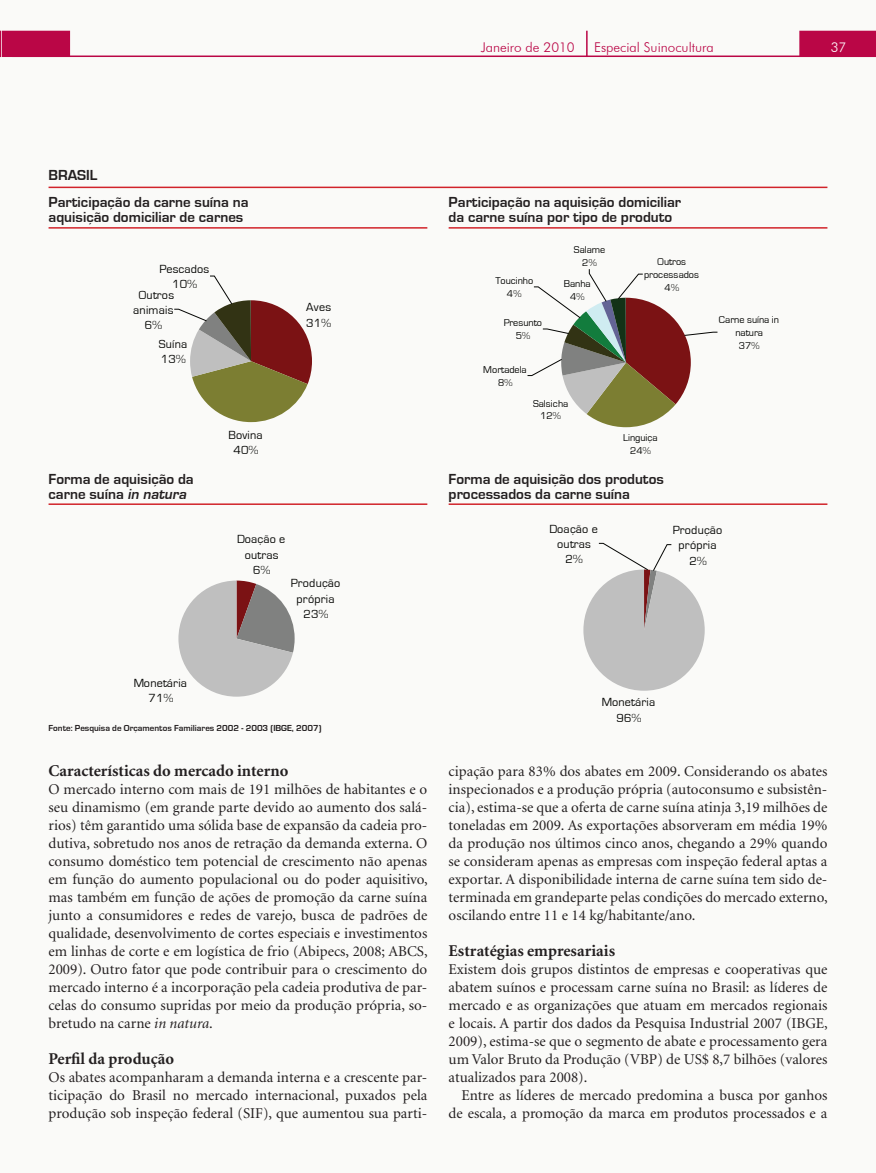
<style>
.page{position:relative;width:876px;height:1173px;background:#fff}
.page>*{position:absolute;margin:0;border:0;box-sizing:border-box;transform-origin:0 0}
.t1{font:700 16.5px "Minion";color:#231f20}
.t2{font:15px/18px "Minion";color:#231f20;text-align:justify}
.t3{font:700 15px/15px "Eurostile";color:#231f20}
.t4{font:300 13.5px "Futura BT";color:#ba0646}
.t5{font:300 13.5px "Futura BT";color:#fff}
.t6{font:12.15px/15.3px "Eurostile";letter-spacing:.02em;color:#040503;text-align:center}
.t7{font:10.2px/12.8px "Eurostile";letter-spacing:-.005em;color:#040503;text-align:center}
.t8{font:700 9px "Eurostile";color:#231f20}
.s1{font-style:italic}
</style>
<div class="page">
<hr style="left:0;top:0;width:2px;height:1173px;background:#fafaf8">
<svg style="left:0;top:31px;width:2px;height:26px"></svg>
<div style="left:2px;top:0;width:873px;height:1173px;background:#fafaf8"></div>
<div style="left:799px;top:31px;width:76px;height:25px;background:#ba0646"></div>
<hr style="left:12px;top:56px;width:863px;height:1px;background:#ba0646">
<svg style="left:586px;top:31px;width:1px;height:25px"></svg>
<div style="left:2px;top:31px;width:67px;height:25px;background:#ba0646"></div>
<svg style="left:174px;top:275px;width:138px;height:147px"></svg>
<svg style="left:527px;top:269px;width:190px;height:158px"></svg>
<hr style="left:49px;top:227px;width:378px;height:2px;background:#d1232a">
<hr style="left:448px;top:227px;width:379px;height:2px;background:#d1232a">
<hr style="left:49px;top:503px;width:378px;height:2px;background:#d1232a">
<hr style="left:448px;top:503px;width:379px;height:2px;background:#d1232a">
<svg style="left:178px;top:580px;width:116px;height:117px"></svg>
<svg style="left:583px;top:543px;width:121px;height:148px"></svg>
<hr style="left:49px;top:187px;width:778px;height:1px;background:#d1232a">
<p class="t3" style="left:49px;top:167px;width:9px">BRASIL</p>
<p class="t4" style="left:480px;top:39px;width:95px">Janeiro de 2010</p>
<p class="t4" style="left:594px;top:39px;width:121px">Especial Suinocultura</p>
<p class="t5" style="left:830px;top:39px;width:17px">37</p>
<p class="t3" style="left:49px;top:195px;width:201px">Participação da carne suína na aquisição domiciliar de carnes</p>
<p class="t3" style="left:448px;top:195px;width:234px">Participação na aquisição domiciliar da carne suína por tipo de produto</p>
<p class="t6" style="left:159px;top:262px;width:51px">Pescados<br>10%</p>
<p class="t6" style="left:133px;top:287px;width:42px">Outros animais<br>6%</p>
<p class="t6" style="left:159px;top:336px;width:30px;text-align:left">Suína<br>13%</p>
<p class="t6" style="left:228px;top:428px;width:36px">Bovina<br>40%</p>
<p class="t6" style="left:306px;top:300px;width:26px;text-align:left">Aves<br>31%</p>
<p class="t7" style="left:495px;top:275px;width:39px">Toucinho<br>4%</p>
<p class="t7" style="left:503px;top:317px;width:40px">Presunto<br>5%</p>
<p class="t7" style="left:483px;top:363px;width:45px">Mortadela<br>8%</p>
<p class="t7" style="left:573px;top:243px;width:33px">Salame<br>2%</p>
<p class="t7" style="left:563px;top:278px;width:28px">Banha<br>4%</p>
<p class="t7" style="left:533px;top:397px;width:37px">Salsicha<br>12%</p>
<p class="t7" style="left:644px;top:256px;width:56px">Outros processados<br>4%</p>
<p class="t7" style="left:623px;top:432px;width:36px">Linguiça<br>24%</p>
<p class="t7" style="left:718px;top:314px;width:62px">Carne suína in natura<br>37%</p>
<p class="t3" style="left:49px;top:471px;width:147px">Forma de aquisição da carne suína <span class="s1">in natura</span></p>
<p class="t3" style="left:448px;top:471px;width:217px">Forma de aquisição dos produtos processados da carne suína</p>
<p class="t6" style="left:237px;top:532px;width:50px">Doação e outras<br>6%</p>
<p class="t6" style="left:291px;top:576px;width:51px">Produção própria<br>23%</p>
<p class="t6" style="left:549px;top:521px;width:50px">Doação e outras<br>2%</p>
<p class="t6" style="left:672px;top:523px;width:51px">Produção própria<br>2%</p>
<p class="t6" style="left:134px;top:675px;width:55px">Monetária<br>71%</p>
<p class="t8" style="left:49px;top:723px;width:274px">Fonte: Pesquisa de Orçamentos Familiares 2002 - 2003 (IBGE, 2007)</p>
<p class="t6" style="left:601px;top:695px;width:55px">Monetária<br>96%</p>
<p class="t1" style="left:49px;top:762px;width:241px">Características do mercado interno</p>
<p class="t2" style="left:49px;top:781px;width:380px">O mercado interno com mais de 191 milhões de habitantes e o seu dinamismo (em grande parte devido ao aumento dos salá&shy;rios) têm garantido uma sólida base de expansão da cadeia pro&shy;dutiva, sobretudo nos anos de retração da demanda externa. O consumo doméstico tem potencial de crescimento não apenas em função do aumento populacional ou do poder aquisitivo, mas também em função de ações de promoção da carne suína junto a consumidores e redes de varejo, busca de padrões de qualidade, desenvolvimento de cortes especiais e investimentos em linhas de corte e em logística de frio (Abipecs, 2008; ABCS, 2009). Outro fator que pode contribuir para o crescimento do mercado interno é a incorporação pela cadeia produtiva de par&shy;celas do consumo supridas por meio da produção própria, so&shy;bretudo na carne <span class="s1">in natura</span>.</p>
<p class="t1" style="left:49px;top:1050px;width:127px">Perfil da produção</p>
<p class="t2" style="left:49px;top:1069px;width:380px">Os abates acompanharam a demanda interna e a crescente par&shy;ticipação do Brasil no mercado internacional, puxados pela produção sob inspeção federal (SIF), que aumentou sua parti-</p>
<p class="t2" style="left:448px;top:763px;width:380px">cipação para 83% dos abates em 2009. Considerando os abates inspecionados e a produção própria (autoconsumo e subsistên&shy;cia), estima-se que a oferta de carne suína atinja 3,19 milhões de toneladas em 2009. As exportações absorveram em média 19% da produção nos últimos cinco anos, chegando a 29% quando se consideram apenas as empresas com inspeção federal aptas a exportar. A disponibilidade interna de carne suína tem sido de&shy;terminada em grandeparte pelas condições do mercado externo, oscilando entre 11 e 14 kg/habitante/ano.</p>
<p class="t1" style="left:448px;top:942px;width:168px">Estratégias empresariais</p>
<p class="t2" style="left:448px;top:961px;width:380px">Existem dois grupos distintos de empresas e cooperativas que abatem suínos e processam carne suína no Brasil: as líderes de mercado e as organizações que atuam em mercados regionais e locais. A partir dos dados da Pesquisa Industrial 2007 (IBGE, 2009), estima-se que o segmento de abate e processamento gera um Valor Bruto da Produção (VBP) de US$ 8,7 bilhões (valores atualizados para 2008).</p>
<p class="t2" style="left:448px;top:1087px;width:380px;text-align:right">Entre as líderes de mercado predomina a busca por ganhos de escala, a promoção da marca em produtos processados e a</p>
</div>
